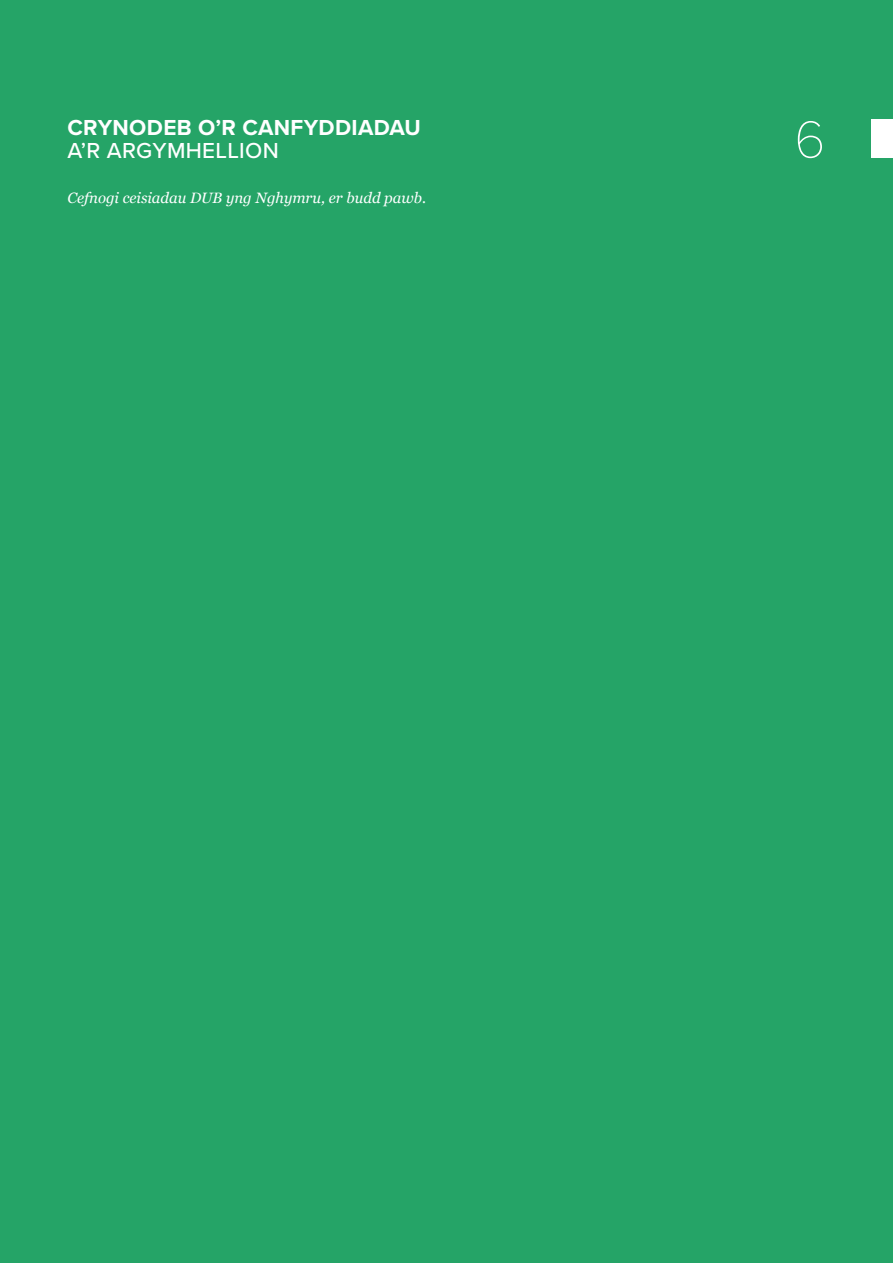
<style>
.page{position:relative;width:893px;height:1263px;background:#25a467}
.page>*{position:absolute;margin:0;border:0;box-sizing:border-box;transform-origin:0 0}
.t1{font:100 54px "Proxima Nova T";color:#fff}
.t2{font:700 22.5px "Proxima Nova";letter-spacing:.015em;color:#fff}
.t3{font:500 22.5px "Proxima Nova";letter-spacing:.015em;color:#fff}
.t4{font:italic 15px "Georgia";color:#fff}
</style>
<div class="page">
<div style="left:872px;top:119px;width:21px;height:39px;background:#fff"></div>
<h2 class="t2" style="left:68px;top:111px;width:355px">CRYNODEB O’R CANFYDDIADAU</h2>
<h2 class="t3" style="left:68px;top:133px;width:213px">A’R ARGYMHELLION</h2>
<p class="t4" style="left:68px;top:186px;width:360px">Cefnogi ceisiadau DUB yng Nghymru, er budd pawb.</p>
<h1 class="t1" style="left:794px;top:99px;width:33px">6</h1>
</div>
